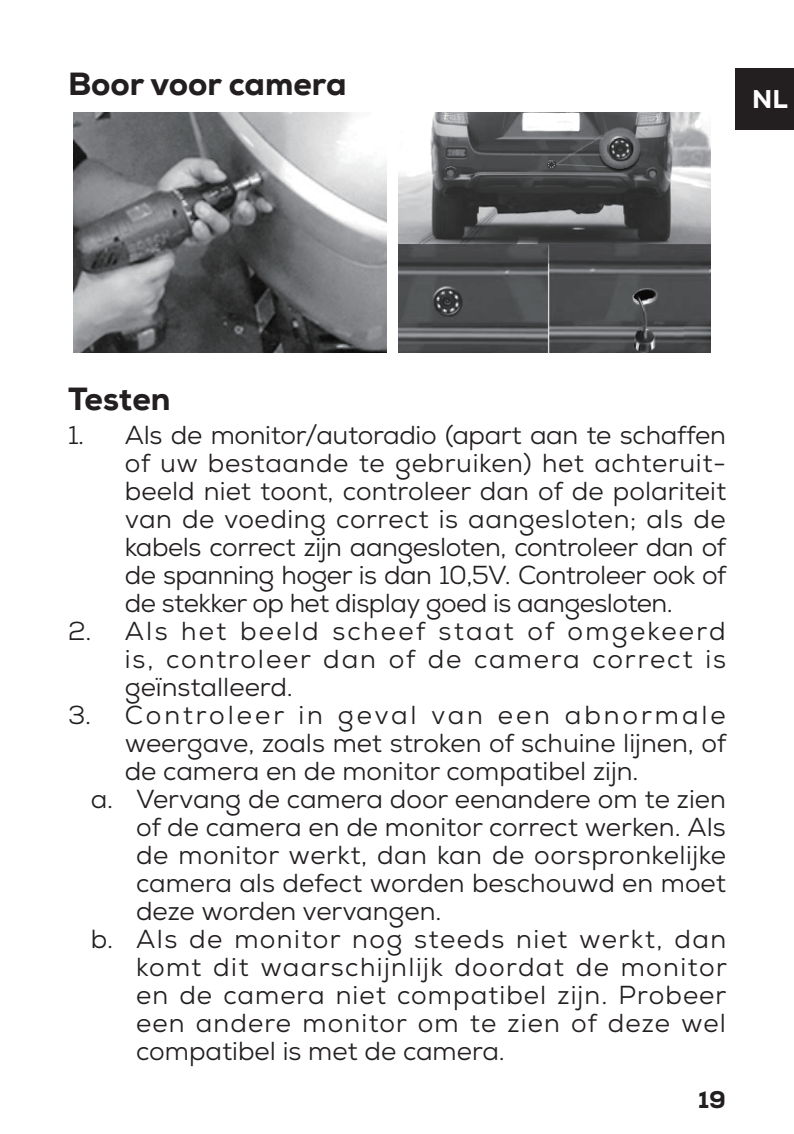
<style>
.page{position:relative;width:794px;height:1134px;background:#fff}
.page>*{position:absolute;margin:0;border:0;box-sizing:border-box;transform-origin:0 0}
.t1{font:800 32px "Nexa";color:#231f20}
.t2{font:26px/28px "Nexa";color:#231f20;text-align:justify}
.t3{font:26px "Nexa";letter-spacing:.055em;color:#231f20}
.t4{font:26px "Nexa";letter-spacing:.02em;color:#231f20}
.t5{font:26px "Nexa";letter-spacing:.04em;color:#231f20}
.t6{font:26px "Nexa";letter-spacing:.115em;color:#231f20}
.t7{font:26px "Nexa";letter-spacing:.045em;color:#231f20}
.t8{font:800 25.6px "Nexa";color:#fff}
.t9{font:800 24px "Nexa";color:#231f20}
</style>
<div class="page">
<div style="left:735px;top:68px;width:59px;height:61px;background:#231f20"></div>
<img style="left:398px;top:113px;width:313px;height:239px">
<img style="left:73px;top:113px;width:313px;height:239px">
<p class="t1" style="left:68px;top:64px;width:280px">Boor voor camera</p>
<p class="t8" style="left:752px;top:82px;width:37px">NL</p>
<p class="t1" style="left:68px;top:379px;width:104px">Testen</p>
<p class="t2" style="left:125px;top:421px;width:603px;text-indent:-57px">1. Als de monitor/autoradio (apart aan te schaffen of uw bestaande te gebruiken) het achteruit&shy;beeld niet toont, controleer dan of de polariteit van de voeding correct is aangesloten; als de kabels correct zijn aangesloten, controleer dan of de spanning hoger is dan 10,5V. Controleer ook of de stekker op het display goed is aangesloten.</p>
<p class="t2" style="left:125px;top:617px;width:603px;text-indent:-57px">2. Als het beeld scheef staat of omgekeerd is, controleer dan of de camera correct is geïnstalleerd.</p>
<p class="t6" style="left:68px;top:698px;width:659px">3. Controleer in geval van een abnormale</p>
<p class="t2" style="left:125px;top:729px;width:603px">weergave, zoals met stroken of schuine lijnen, of</p>
<p class="t2" style="left:125px;top:757px;width:515px">de camera en de monitor compatibel zijn.</p>
<p class="t2" style="left:91px;top:785px;width:636px">a. Vervang de camera door eenandere om te zien</p>
<p class="t2" style="left:136px;top:813px;width:591px">of de camera en de monitor correct werken. Als</p>
<p class="t4" style="left:136px;top:838px;width:591px">de monitor werkt, dan kan de oorspronkelijke</p>
<p class="t2" style="left:136px;top:869px;width:591px">camera als defect worden beschouwd en moet</p>
<p class="t2" style="left:136px;top:897px;width:307px">deze worden vervangen.</p>
<p class="t3" style="left:91px;top:922px;width:637px">b. Als de monitor nog steeds niet werkt, dan</p>
<p class="t3" style="left:136px;top:950px;width:592px">komt dit waarschijnlijk doordat de monitor</p>
<p class="t5" style="left:136px;top:978px;width:592px">en de camera niet compatibel zijn. Probeer</p>
<p class="t7" style="left:136px;top:1006px;width:591px">een andere monitor om te zien of deze wel</p>
<p class="t2" style="left:136px;top:1037px;width:370px">compatibel is met de camera.</p>
<p class="t9" style="left:698px;top:1085px;width:29px">19</p>
</div>
